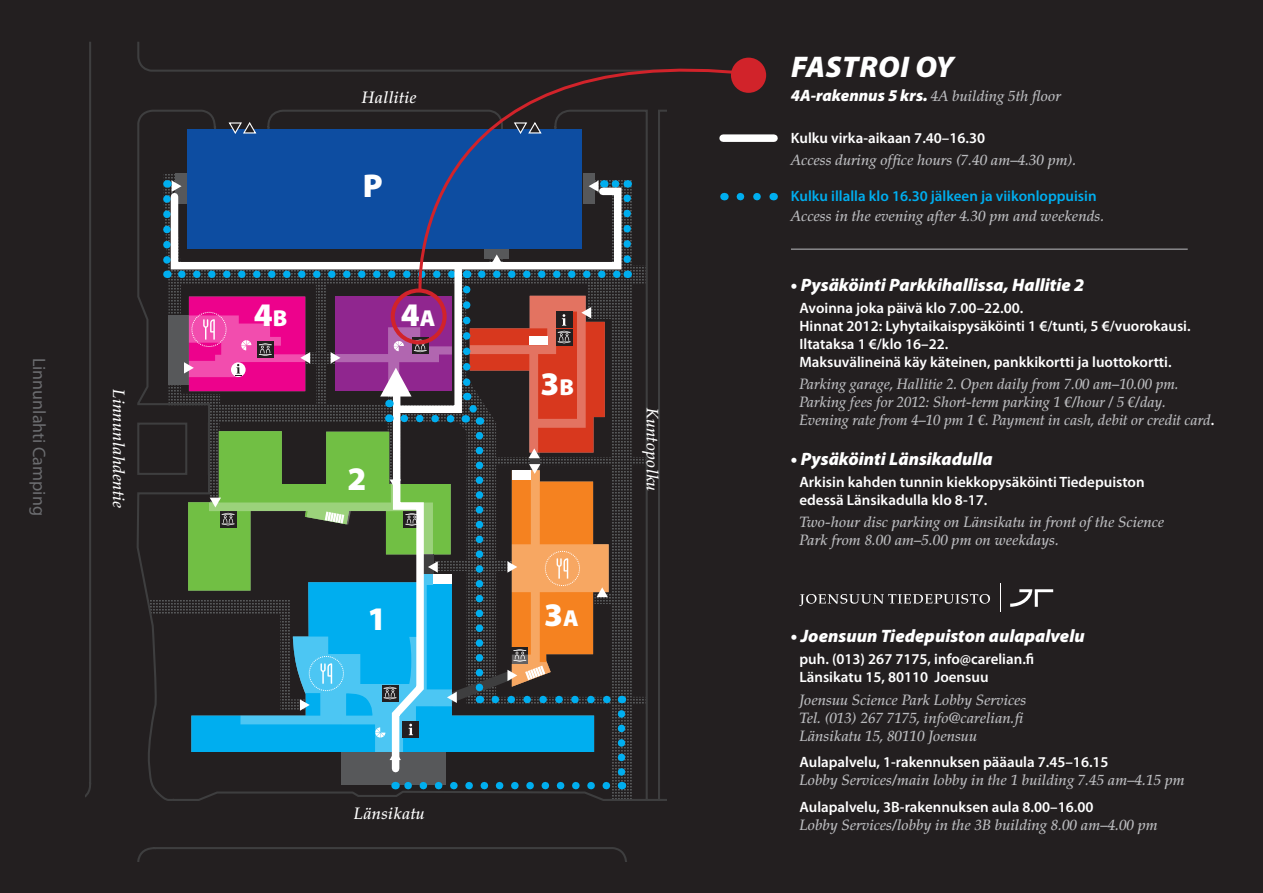
<style>
.page{position:relative;width:1263px;height:893px;background:#231f20}
.page>*{position:absolute;margin:0;border:0;box-sizing:border-box;transform-origin:0 0}
.t1{font:900 33.15px "Myriad Pro";color:#fff}
.t2{font:italic 900 30px "Myriad Pro";letter-spacing:.02em;color:#fff}
.t3{font:italic 900 18px "Myriad Pro";color:#fff}
.t4{font:18px "Myriad Pro";color:#6c6d70}
.t5{font:italic 500 16.5px "Palatino LT Std";letter-spacing:.02em;color:#fff}
.t6{font:italic 500 15px/18px "Palatino LT Std";color:#bcbdc0}
.t7{font:600 15px/18px "Myriad Pro";color:#fff}
.t8{font:600 15px "Myriad Pro";color:#00aeef}
.s1{font-size:23.1px}
.s2{font-family:"Myriad Pro";font-weight:900;font-size:16.5px;color:#fff}
.s3{font-family:"Myriad Pro";font-weight:600;font-style:normal;color:#fff}
</style>
<div class="page">
<svg style="left:86px;top:42px;width:580px;height:820px"></svg>
<div style="left:188px;top:129px;width:394px;height:119px;background:#0d4da1"></div>
<svg style="left:228px;top:121px;width:29px;height:13px"></svg>
<svg style="left:1010px;top:589px;width:43px;height:18px"></svg>
<svg style="left:1000px;top:583px;width:1px;height:29px"></svg>
<svg style="left:799px;top:594px;width:191px;height:12px"></svg>
<div style="left:723px;top:134px;width:51px;height:8px;background:#fff"></div>
<svg style="left:758px;top:193px;width:3px;height:7px"></svg>
<div style="left:731px;top:58px;width:35px;height:35px;background:#d1232a;border-radius:50%"></div>
<hr style="left:791px;top:249px;width:397px;height:1px;background:#bcbdc0">
<svg style="left:406px;top:42px;width:352px;height:250px"></svg>
<svg style="left:147px;top:180px;width:484px;height:609px"></svg>
<p class="t4" style="left:50px;top:358px;width:159px;rotate:90deg">Linnunlahti Camping</p>
<p class="t5" style="left:128px;top:389px;width:121px;rotate:90deg">Linnunlahdentie</p>
<p class="t5" style="left:362px;top:88px;width:56px">Hallitie</p>
<h1 class="t1" style="left:363px;top:167px;width:21px">P</h1>
<h1 class="t1" style="left:254px;top:296px;width:35px">4<span class="s1">B</span></h1>
<h1 class="t1" style="left:401px;top:296px;width:36px">4<span class="s1">A</span></h1>
<h1 class="t1" style="left:348px;top:460px;width:20px">2</h1>
<h1 class="t1" style="left:368px;top:600px;width:20px">1</h1>
<p class="t5" style="left:354px;top:804px;width:72px">Länsikatu</p>
<h1 class="t1" style="left:540px;top:365px;width:35px">3<span class="s1">B</span></h1>
<h1 class="t1" style="left:544px;top:596px;width:36px">3<span class="s1">A</span></h1>
<p class="t5" style="left:662px;top:408px;width:85px;rotate:90deg">Kuntopolku</p>
<h2 class="t2" style="left:791px;top:50px;width:164px">FastROI Oy</h2>
<p class="t6" style="left:791px;top:87px;width:271px"><span class="s2">4A-rakennus 5 krs.</span> 4A building 5th floor</p>
<p class="t7" style="left:791px;top:128px;width:196px">Kulku virka-aikaan 7.40–16.30</p>
<p class="t6" style="left:791px;top:151px;width:287px">Access during office hours (7.40 am–4.30 pm).</p>
<p class="t8" style="left:791px;top:186px;width:307px">Kulku illalla klo 16.30 jälkeen ja viikonloppuisin</p>
<p class="t6" style="left:791px;top:207px;width:315px">Access in the evening after 4.30 pm and weekends.</p>
<p class="t3" style="left:791px;top:274px;width:295px">• Pysäköinti Parkkihallissa, Hallitie 2</p>
<p class="t7" style="left:799px;top:298px;width:393px">Avoinna joka päivä klo 7.00–22.00.<br>Hinnat 2012: Lyhytaikaispysäköinti 1 €/tunti, 5 €/vuorokausi.<br>Iltataksa 1 €/klo 16–22.<br>Maksuvälineinä käy käteinen, pankkikortti ja luottokortti.</p>
<p class="t6" style="left:799px;top:375px;width:416px">Parking garage, Hallitie 2. Open daily from 7.00 am–10.00 pm.<br>Parking fees for 2012: Short-term parking 1 €/hour / 5 €/day.<br>Evening rate from 4–10 pm 1 €. Payment in cash, debit or credit card<span class="s3">.</span></p>
<p class="t3" style="left:791px;top:449px;width:203px">• Pysäköinti Länsikadulla</p>
<p class="t7" style="left:799px;top:473px;width:347px">Arkisin kahden tunnin kiekkopysäköinti Tiedepuiston edessä Länsikadulla klo 8-17.</p>
<p class="t6" style="left:799px;top:513px;width:366px">Two-hour disc parking on Länsikatu in front of the Science<br>Park from 8.00 am–5.00 pm on weekdays.</p>
<p class="t3" style="left:791px;top:626px;width:295px">• Joensuun Tiedepuiston aulapalvelu</p>
<p class="t7" style="left:799px;top:650px;width:236px">puh. (013) 267 7175, info@carelian.fi<br>Länsikatu 15, 80110 Joensuu</p>
<p class="t6" style="left:799px;top:691px;width:228px;text-align:justify">Joensuu Science Park Lobby Services Tel. (013) 267 7175, info@carelian.fi Länsikatu 15, 80110 Joensuu</p>
<p class="t7" style="left:799px;top:753px;width:311px">Aulapalvelu, 1-rakennuksen pääaula 7.45–16.15</p>
<p class="t6" style="left:799px;top:771px;width:387px">Lobby Services/main lobby in the 1 building 7.45 am–4.15 pm</p>
<p class="t7" style="left:799px;top:797px;width:295px">Aulapalvelu, 3B-rakennuksen aula 8.00–16.00</p>
<p class="t6" style="left:799px;top:816px;width:360px">Lobby Services/lobby in the 3B building 8.00 am–4.00 pm</p>
</div>
